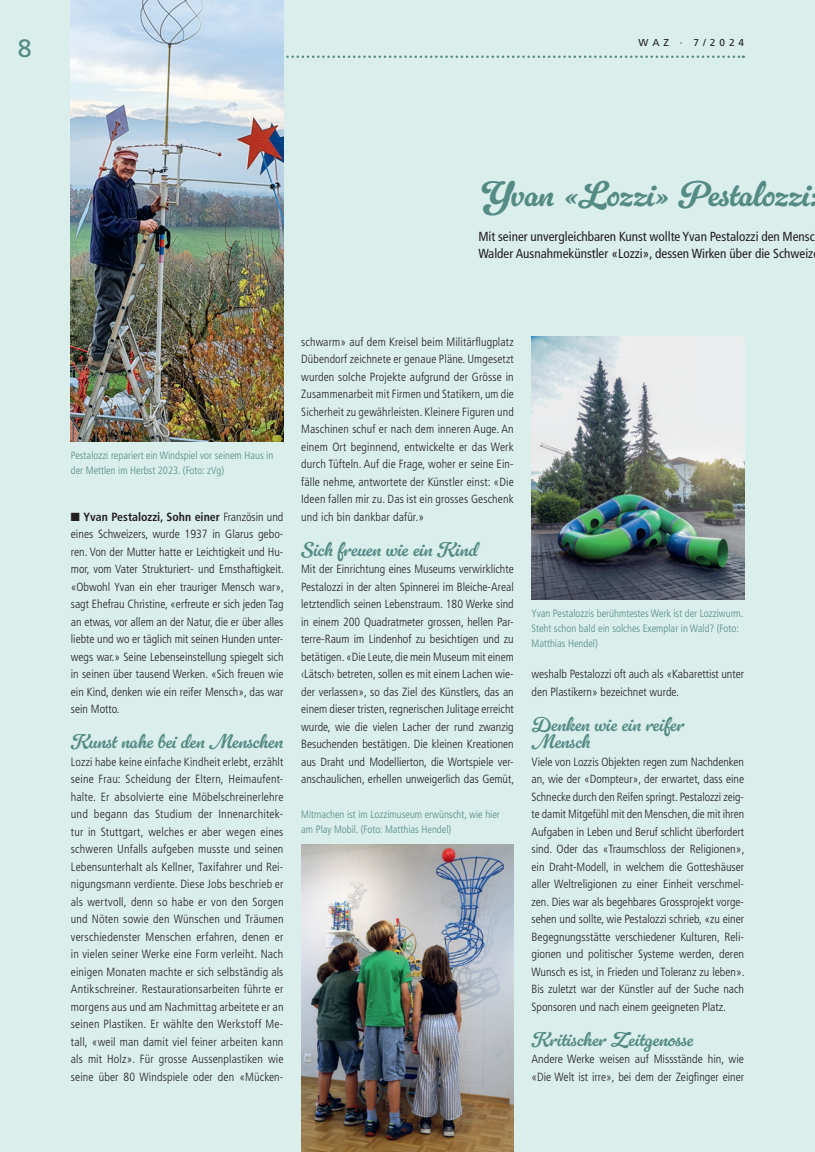
<style>
.page{position:relative;width:815px;height:1152px;background:#daeeec}
.page>*{position:absolute;margin:0;border:0;box-sizing:border-box;transform-origin:0 0}
.t1{font:35.62px "Gelato Fresco Variable Slim";color:#548b84}
.t2{font:25px "Frutiger LT Std";color:#548b84}
.t3{font:20px/17.5px "Gelato Fresco Variable Slim";color:#548b84}
.t4{font:condensed 13.12px/17.5px "Frutiger LT Std";color:#231f20}
.t5{font:300 condensed 11.88px/17.5px "Frutiger LT Std";color:#231f20;text-align:justify}
.t6{font:300 condensed 10.62px/15px "Frutiger LT Std";color:#548b84}
.t7{font:10px "Frutiger LT Std";letter-spacing:.4em;color:#231f20}
.s1{font-weight:700}
</style>
<div class="page">
<svg style="left:283px;top:56px;width:461px;height:2px"></svg>
<img style="left:71px;top:0;width:212px;height:442px">
<img style="left:301px;top:844px;width:213px;height:308px">
<img style="left:531px;top:337px;width:213px;height:262px">
<h2 class="t2" style="left:18px;top:33px;width:15px">8</h2>
<p class="t7" style="left:639px;top:37px;width:107px">WAZ · 7/2024</p>
<h1 class="t1" style="left:478px;top:174px;width:342px">Yvan «Lozzi» Pestalozzi:</h1>
<p class="t4" style="left:478px;top:227px;width:338px">Mit seiner unvergleichbaren Kunst wollte Yvan Pestalozzi den Mensc<br>Walder Ausnahmekünstler «Lozzi», dessen Wirken über die Schweiz</p>
<p class="t6" style="left:71px;top:448px;width:204px">Pestalozzi repariert ein Windspiel vor seinem Haus in der Mettlen im Herbst 2023. (Foto: zVg)</p>
<p class="t5" style="left:71px;top:508px;width:215px">■ <span class="s1">Yvan Pestalozzi, Sohn einer</span> Französin und eines Schweizers, wurde 1937 in Glarus gebo&shy;ren. Von der Mutter hatte er Leichtigkeit und Hu&shy;mor, vom Vater Strukturiert- und Ernsthaftigkeit. «Obwohl Yvan ein eher trauriger Mensch war», sagt Ehefrau Christine, «erfreute er sich jeden Tag an etwas, vor allem an der Natur, die er über alles liebte und wo er täglich mit seinen Hunden unter&shy;wegs war.» Seine Lebenseinstellung spiegelt sich in seinen über tausend Werken. «Sich freuen wie ein Kind, denken wie ein reifer Mensch», das war sein Motto.</p>
<h3 class="t3" style="left:71px;top:733px;width:214px">Kunst nahe bei den Menschen</h3>
<p class="t5" style="left:71px;top:753px;width:214px">Lozzi habe keine einfache Kindheit erlebt, erzählt seine Frau: Scheidung der Eltern, Heimaufent&shy;halte. Er absolvierte eine Möbelschreinerlehre und begann das Studium der Innenarchitek&shy;tur in Stuttgart, welches er aber wegen eines schweren Unfalls aufgeben musste und seinen Lebensunterhalt als Kellner, Taxifahrer und Rei&shy;nigungsmann verdiente. Diese Jobs beschrieb er als wertvoll, denn so habe er von den Sorgen und Nöten sowie den Wünschen und Träumen verschiedenster Menschen erfahren, denen er in vielen seiner Werke eine Form verleiht. Nach einigen Monaten machte er sich selbständig als Antikschreiner. Restaurationsarbeiten führte er morgens aus und am Nachmittag arbeitete er an seinen Plastiken. Er wählte den Werkstoff Me&shy;tall, «weil man damit viel feiner arbeiten kann als mit Holz». Für grosse Aussenplastiken wie seine über 80 Windspiele oder den «Mücken-</p>
<p class="t5" style="left:301px;top:333px;width:214px">schwarm» auf dem Kreisel beim Militärflugplatz Dübendorf zeichnete er genaue Pläne. Umgesetzt wurden solche Projekte aufgrund der Grösse in Zusammenarbeit mit Firmen und Statikern, um die Sicherheit zu gewährleisten. Kleinere Figuren und Maschinen schuf er nach dem inneren Auge. An einem Ort beginnend, entwickelte er das Werk durch Tüfteln. Auf die Frage, woher er seine Ein&shy;fälle nehme, antwortete der Künstler einst: «Die Ideen fallen mir zu. Das ist ein grosses Geschenk und ich bin dankbar dafür.»</p>
<h3 class="t3" style="left:301px;top:541px;width:179px">Sich freuen wie ein Kind</h3>
<p class="t5" style="left:301px;top:560px;width:215px">Mit der Einrichtung eines Museums verwirklichte Pestalozzi in der alten Spinnerei im Bleiche-Areal letztendlich seinen Lebenstraum. 180 Werke sind in einem 200 Quadratmeter grossen, hellen Par&shy;terre-Raum im Lindenhof zu besichtigen und zu betätigen. «Die Leute, die mein Museum mit einem ‹Lätsch› betreten, sollen es mit einem Lachen wie&shy;der verlassen», so das Ziel des Künstlers, das an einem dieser tristen, regnerischen Julitage erreicht wurde, wie die vielen Lacher der rund zwanzig Besuchenden bestätigen. Die kleinen Kreationen aus Draht und Modellierton, die Wortspiele ver&shy;anschaulichen, erhellen unweigerlich das Gemüt,</p>
<p class="t6" style="left:301px;top:807px;width:200px">Mitmachen ist im Lozzimuseum erwünscht, wie hier am Play Mobil. (Foto: Matthias Hendel)</p>
<p class="t6" style="left:532px;top:606px;width:213px">Yvan Pestalozzis berühmtestes Werk ist der Lozziwurm.<br>Steht schon bald ein solches Exemplar in Wald? (Foto:<br>Matthias Hendel)</p>
<p class="t5" style="left:531px;top:665px;width:214px">weshalb Pestalozzi oft auch als «Kabarettist unter den Plastikern» bezeichnet wurde.</p>
<h3 class="t3" style="left:531px;top:716px;width:154px">Denken wie ein reifer<br>Mensch</h3>
<p class="t5" style="left:531px;top:753px;width:215px">Viele von Lozzis Objekten regen zum Nachdenken an, wie der «Dompteur», der erwartet, dass eine Schnecke durch den Reifen springt. Pestalozzi zeig&shy;te damit Mitgefühl mit den Menschen, die mit ihren Aufgaben in Leben und Beruf schlicht überfordert sind. Oder das «Traumschloss der Religionen», ein Draht-Modell, in welchem die Gotteshäuser aller Weltreligionen zu einer Einheit verschmel&shy;zen. Dies war als begehbares Grossprojekt vorge&shy;sehen und sollte, wie Pestalozzi schrieb, «zu einer Begegnungsstätte verschiedener Kulturen, Reli&shy;gionen und politischer Systeme werden, deren Wunsch es ist, in Frieden und Toleranz zu leben».<br>Bis zuletzt war der Künstler auf der Suche nach Sponsoren und nach einem geeigneten Platz.</p>
<h3 class="t3" style="left:531px;top:1031px;width:164px">Kritischer Zeitgenosse</h3>
<p class="t5" style="left:531px;top:1050px;width:214px">Andere Werke weisen auf Missstände hin, wie «Die Welt ist irre», bei dem der Zeigfinger einer</p>
</div>
